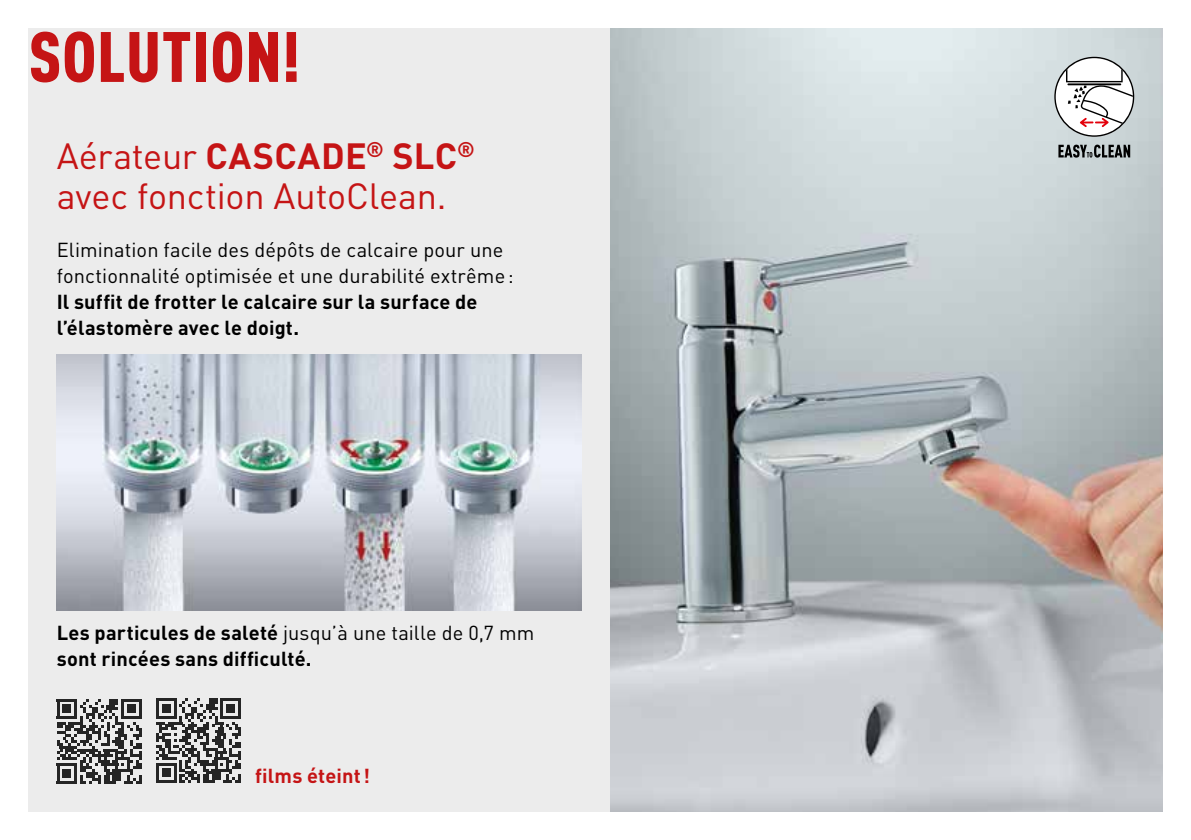
<style>
.page{position:relative;width:1191px;height:840px;background:#fff}
.page>*{position:absolute;margin:0;border:0;box-sizing:border-box;transform-origin:0 0}
.t1{font:900 condensed 70px "DIN Pro";letter-spacing:.01em;color:#c51415}
.t2{font:36px/40px "DIN Pro";letter-spacing:-.005em;color:#c51415}
.t3{font:700 20px/26px "DIN Pro";letter-spacing:.01em;color:#000}
.t4{font:20px/26px "DIN Pro";letter-spacing:.005em;color:#000}
.t5{font:700 20px "DIN Pro";letter-spacing:.01em;color:#c51415}
.s1{font-weight:700}
.s2{font-weight:400}
</style>
<div class="page">
<img style="left:609px;top:28px;width:553px;height:783px">
<div style="left:28px;top:28px;width:581px;height:783px;background:#ececec"></div>
<img style="left:57px;top:354px;width:524px;height:255px">
<svg style="left:1058px;top:144px;width:72px;height:13px"></svg>
<svg style="left:1054px;top:57px;width:80px;height:80px"></svg>
<svg style="left:57px;top:699px;width:85px;height:84px"></svg>
<hr style="left:57px;top:780px;width:20px;height:3px;background:#252525">
<div style="left:63px;top:768px;width:8px;height:9px;background:#252525"></div>
<svg style="left:156px;top:698px;width:85px;height:84px"></svg>
<hr style="left:156px;top:779px;width:20px;height:3px;background:#252525">
<div style="left:162px;top:768px;width:9px;height:9px;background:#252525"></div>
<h1 class="t1" style="left:29px;top:4px;width:273px">SOLUTION!</h1>
<h2 class="t2" style="left:57px;top:134px;width:419px">Aérateur <span class="s1">CASCADE</span><sup>®</sup> <span class="s1">SLC</span><sup>® </sup>avec fonction AutoClean.</h2>
<p class="t4" style="left:57px;top:235px;width:458px">Elimination facile des dépôts de calcaire pour une fonctionnalité optimisée et une durabilité extrême:</p>
<p class="t3" style="left:57px;top:287px;width:422px">Il suffit de frotter le calcaire sur la surface de l’élastomère avec le doigt.</p>
<p class="t3" style="left:57px;top:617px;width:479px">Les particules de saleté <span class="s2">jusqu’à une taille de 0,7 mm </span>sont rincées sans difficulté.</p>
<p class="t5" style="left:255px;top:760px;width:116px">films éteint!</p>
</div>
